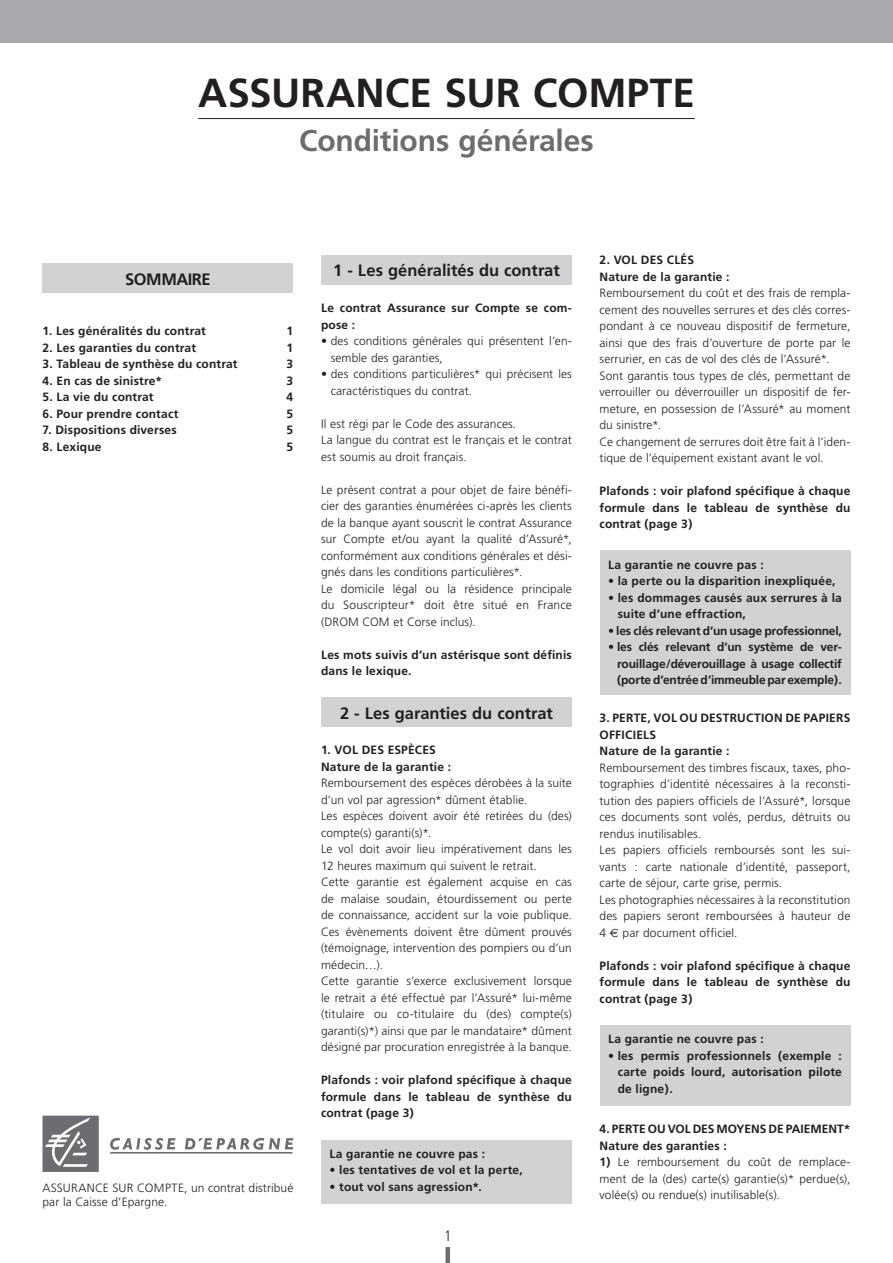
<style>
.page{position:relative;width:893px;height:1263px;background:#fff}
.page>*{position:absolute;margin:0;border:0;box-sizing:border-box;transform-origin:0 0}
.t1{font:700 40.5px "Frutiger";color:#231f20}
.t2{font:700 30px "Frutiger";letter-spacing:-.005em;color:#6c6d70}
.titre{font:700 16.5px "Frutiger";color:#231f20}
.titre-2{font:700 16.5px "Frutiger";letter-spacing:-.03em;color:#231f20}
.t3{font:300 condensed 15px "Frutiger";color:#231f20}
.lead{font:300 12px/16.5px "Frutiger";letter-spacing:.005em;color:#231f20;text-align:justify}
.bold{font:700 12px/16.5px "Frutiger";letter-spacing:.015em;color:#231f20;text-align:justify}
.bold-2{font:700 12px "Frutiger";letter-spacing:-.015em;color:#231f20}
.bold-3{font:700 12px "Frutiger";letter-spacing:-.005em;color:#231f20}
.s1{font-family:"Euro Sans";font-weight:400}
.s2{font-weight:700}
</style>
<div class="page">
<hr style="left:446px;top:1247px;width:4px;height:16px;background:#6c6d70">
<div style="left:43px;top:263px;width:250px;height:30px;background:#d1d2d4"></div>
<div style="left:321px;top:255px;width:251px;height:30px;background:#d1d2d4"></div>
<div style="left:321px;top:697px;width:251px;height:30px;background:#d1d2d4"></div>
<div style="left:321px;top:1140px;width:251px;height:64px;background:#d1d2d4"></div>
<div style="left:600px;top:551px;width:250px;height:144px;background:#d1d2d4"></div>
<div style="left:600px;top:1025px;width:250px;height:81px;background:#d1d2d4"></div>
<hr style="left:198px;top:118px;width:497px;height:1px;background:#231f20">
<div style="left:0;top:0;width:893px;height:43px;background:#a8a9ad"></div>
<div style="left:43px;top:1116px;width:56px;height:56px;background:#6c6d70"></div>
<svg style="left:45px;top:1117px;width:45px;height:50px"></svg>
<svg style="left:110px;top:1138px;width:183px;height:15px"></svg>
<p class="t1" style="left:198px;top:69px;width:498px">ASSURANCE SUR COMPTE</p>
<p class="t2" style="left:299px;top:123px;width:296px">Conditions générales</p>
<p class="titre-2" style="left:125px;top:269px;width:87px">SOMMAIRE</p>
<p class="bold" style="left:43px;top:323px;width:165px">1. Les généralités du contrat</p>
<p class="bold" style="left:286px;top:323px;width:8px">1</p>
<p class="bold" style="left:43px;top:339px;width:155px">2. Les garanties du contrat</p>
<p class="bold" style="left:286px;top:339px;width:8px">1</p>
<p class="bold" style="left:43px;top:356px;width:196px">3. Tableau de synthèse du contrat</p>
<p class="bold" style="left:286px;top:356px;width:8px">3</p>
<p class="bold" style="left:43px;top:372px;width:121px">4. En cas de sinistre*</p>
<p class="bold" style="left:286px;top:372px;width:8px">3</p>
<p class="bold" style="left:43px;top:389px;width:113px">5. La vie du contrat</p>
<p class="bold" style="left:286px;top:389px;width:8px">4</p>
<p class="bold" style="left:43px;top:405px;width:137px">6. Pour prendre contact</p>
<p class="bold" style="left:286px;top:405px;width:8px">5</p>
<p class="bold" style="left:43px;top:422px;width:136px">7. Dispositions diverses</p>
<p class="bold" style="left:286px;top:422px;width:8px">5</p>
<p class="bold" style="left:43px;top:438px;width:61px">8. Lexique</p>
<p class="bold" style="left:286px;top:438px;width:8px">5</p>
<p class="lead" style="left:43px;top:1181px;width:252px;line-height:14.4px">ASSURANCE SUR COMPTE, un contrat distribué par la Caisse d’Epargne.</p>
<p class="titre" style="left:333px;top:261px;width:228px">1 - Les généralités du contrat</p>
<p class="bold" style="left:321px;top:300px;width:252px">Le contrat Assurance sur Compte se com&shy;pose :</p>
<p class="lead" style="left:331px;top:333px;width:243px;text-indent:-10px">• des conditions générales qui présentent l’en&shy;semble des garanties,</p>
<p class="lead" style="left:331px;top:366px;width:243px;text-indent:-10px">• des conditions particulières* qui précisent les caractéristiques du contrat.</p>
<p class="lead" style="left:321px;top:415px;width:197px">Il est régi par le Code des assurances.</p>
<p class="lead" style="left:321px;top:432px;width:252px">La langue du contrat est le français et le contrat est soumis au droit français.</p>
<p class="lead" style="left:321px;top:481px;width:252px">Le présent contrat a pour objet de faire bénéfi&shy;cier des garanties énumérées ci-après les clients de la banque ayant souscrit le contrat Assurance sur Compte et/ou ayant la qualité d’Assuré*, conformément aux conditions générales et dési&shy;gnés dans les conditions particulières*.</p>
<p class="lead" style="left:321px;top:580px;width:252px">Le domicile légal ou la résidence principale du Souscripteur* doit être situé en France (DROM COM et Corse inclus).</p>
<p class="bold" style="left:321px;top:646px;width:252px">Les mots suivis d’un astérisque sont définis dans le lexique.</p>
<p class="titre" style="left:340px;top:703px;width:214px">2 - Les garanties du contrat</p>
<p class="bold" style="left:321px;top:742px;width:116px">1. VOL DES ESPÈCES</p>
<p class="bold" style="left:321px;top:758px;width:132px">Nature de la garantie :</p>
<p class="lead" style="left:321px;top:775px;width:252px">Remboursement des espèces dérobées à la suite d’un vol par agression* dûment établie.</p>
<p class="lead" style="left:321px;top:808px;width:252px">Les espèces doivent avoir été retirées du (des) compte(s) garanti(s)*.</p>
<p class="lead" style="left:321px;top:841px;width:252px">Le vol doit avoir lieu impérativement dans les<br>12 heures maximum qui suivent le retrait.</p>
<p class="lead" style="left:321px;top:874px;width:252px">Cette garantie est également acquise en cas de malaise soudain, étourdissement ou perte de connaissance, accident sur la voie publique.<br>Ces évènements doivent être dûment prouvés (témoignage, intervention des pompiers ou d’un médecin…).</p>
<p class="lead" style="left:321px;top:973px;width:252px">Cette garantie s’exerce exclusivement lorsque le retrait a été effectué par l’Assuré* lui-même (titulaire ou co-titulaire du (des) compte(s) garanti(s)*) ainsi que par le mandataire* dûment désigné par procuration enregistrée à la banque.</p>
<p class="bold" style="left:321px;top:1072px;width:252px">Plafonds : voir plafond spécifique à chaque formule dans le tableau de synthèse du contrat (page 3)</p>
<p class="bold" style="left:330px;top:1145px;width:157px">La garantie ne couvre pas :</p>
<p class="bold" style="left:330px;top:1162px;width:195px">• les tentatives de vol et la perte,</p>
<p class="bold" style="left:330px;top:1178px;width:154px">• tout vol sans agression*.</p>
<p class="t3" style="left:444px;top:1227px;width:9px">1</p>
<p class="bold" style="left:600px;top:252px;width:96px">2. VOL DES CLÉS</p>
<p class="bold" style="left:600px;top:268px;width:132px">Nature de la garantie :</p>
<p class="lead" style="left:600px;top:285px;width:252px">Remboursement du coût et des frais de rempla&shy;cement des nouvelles serrures et des clés corres&shy;pondant à ce nouveau dispositif de fermeture, ainsi que des frais d’ouverture de porte par le serrurier, en cas de vol des clés de l’Assuré*.</p>
<p class="lead" style="left:600px;top:367px;width:252px">Sont garantis tous types de clés, permettant de verrouiller ou déverrouiller un dispositif de fer&shy;meture, en possession de l’Assuré* au moment du sinistre*.</p>
<p class="lead" style="left:600px;top:433px;width:252px">Ce changement de serrures doit être fait à l’iden&shy;tique de l’équipement existant avant le vol.</p>
<p class="bold" style="left:600px;top:483px;width:252px">Plafonds : voir plafond spécifique à chaque formule dans le tableau de synthèse du contrat (page 3)</p>
<p class="bold" style="left:608px;top:556px;width:157px">La garantie ne couvre pas :</p>
<p class="bold" style="left:608px;top:573px;width:229px">• la perte ou la disparition inexpliquée,</p>
<p class="bold" style="left:618px;top:589px;width:226px;text-indent:-10px">• les dommages causés aux serrures à la suite d’une effraction,</p>
<p class="bold-2" style="left:608px;top:623px;width:235px">• les clés relevant d’un usage professionnel,</p>
<p class="bold" style="left:617px;top:639px;width:226px;text-indent:-9px">• les clés relevant d’un système de ver&shy;rouillage/déverouillage à usage collectif (porte d’entrée d’immeuble par exemple).</p>
<p class="bold" style="left:600px;top:710px;width:252px">3. PERTE, VOL OU DESTRUCTION DE PAPIERS<br>OFFICIELS</p>
<p class="bold" style="left:600px;top:743px;width:132px">Nature de la garantie :</p>
<p class="lead" style="left:600px;top:759px;width:252px">Remboursement des timbres fiscaux, taxes, pho&shy;tographies d’identité nécessaires à la reconsti&shy;tution des papiers officiels de l’Assuré*, lorsque ces documents sont volés, perdus, détruits ou rendus inutilisables.</p>
<p class="lead" style="left:600px;top:842px;width:252px">Les papiers officiels remboursés sont les sui&shy;vants : carte nationale d’identité, passeport, carte de séjour, carte grise, permis.</p>
<p class="lead" style="left:600px;top:891px;width:252px">Les photographies nécessaires à la reconstitution des papiers seront remboursées à hauteur de 4 <span class="s1">e</span> par document officiel.</p>
<p class="bold" style="left:600px;top:957px;width:252px">Plafonds : voir plafond spécifique à chaque formule dans le tableau de synthèse du contrat (page 3)</p>
<p class="bold" style="left:608px;top:1031px;width:157px">La garantie ne couvre pas :</p>
<p class="bold" style="left:618px;top:1047px;width:226px;text-indent:-10px">• les permis professionnels (exemple : carte poids lourd, autorisation pilote de ligne).</p>
<p class="bold-3" style="left:600px;top:1122px;width:252px">4. PERTE OU VOL DES MOYENS DE PAIEMENT*</p>
<p class="bold" style="left:600px;top:1137px;width:129px">Nature des garanties :</p>
<p class="lead" style="left:600px;top:1154px;width:252px"><span class="s2">1)</span> Le remboursement du coût de remplace&shy;ment de la (des) carte(s) garantie(s)* perdue(s), volée(s) ou rendue(s) inutilisable(s).</p>
</div>
